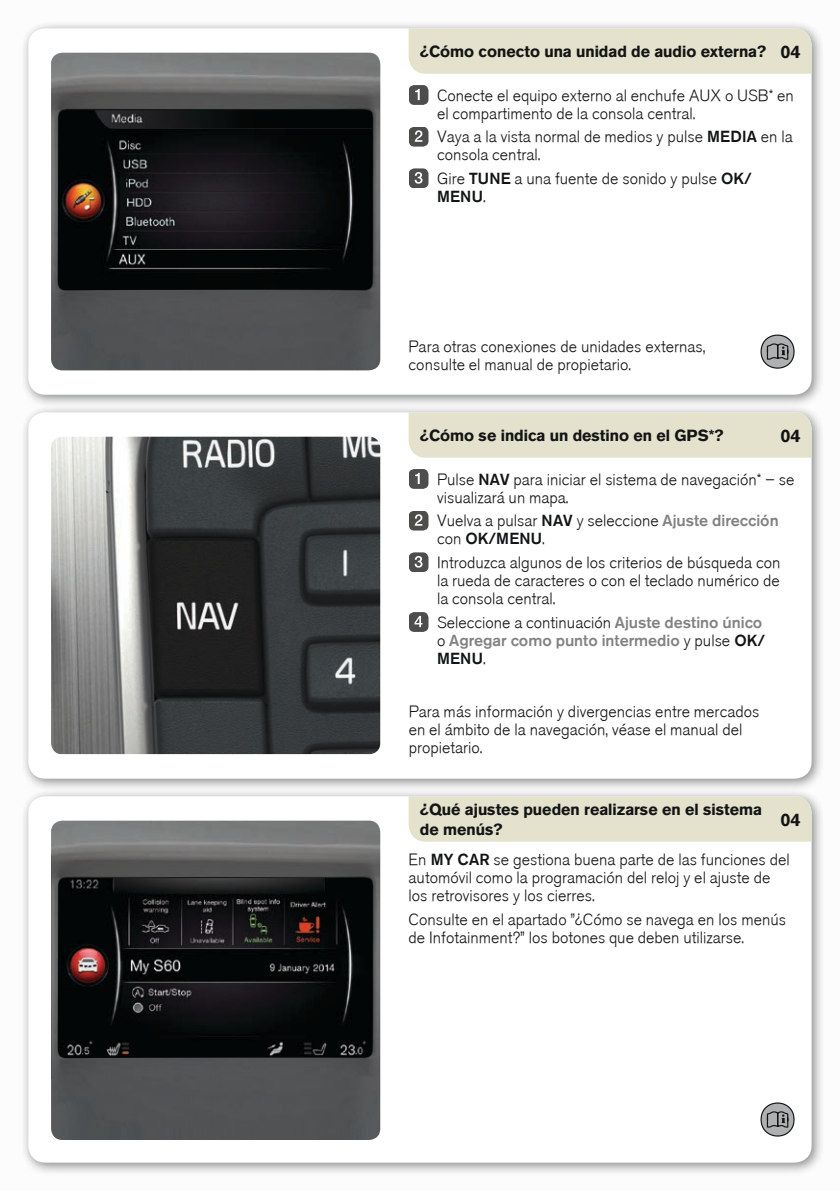
<style>
.page{position:relative;width:840px;height:1191px;background:#fff}
.page>*{position:absolute;margin:0;border:0;box-sizing:border-box;transform-origin:0 0}
.t1{font:700 18px "Volvo Sans";color:#121515}
.t2{font:300 16px/18px "Volvo Sans";color:#121515}
.t3{font:700 16px/19.2px "Volvo Sans";color:#121515}
.t4{font:300 16px/18px "Volvo Sans";color:#818282}
.s1{font-size:18px}
.s2{font-style:inherit}
.s3{color:#818282}
.s4{color:#121515}
</style>
<div class="page">
<div style="left:0;top:0;width:839px;height:1191px;background:#f6f6f6"></div>
<div style="left:20px;top:20px;width:804px;height:388px;background:#121515;opacity:.5"></div>
<div style="left:28px;top:28px;width:783px;height:367px;background:#fff;border-radius:17px"></div>
<div style="left:20px;top:404px;width:804px;height:388px;background:#121515;opacity:.5"></div>
<div style="left:28px;top:412px;width:783px;height:366px;background:#fff;border-radius:17px"></div>
<div style="left:20px;top:788px;width:804px;height:388px;background:#121515;opacity:.5"></div>
<div style="left:28px;top:796px;width:783px;height:366px;background:#fff;border-radius:17px"></div>
<div style="left:408px;top:28px;width:403px;height:46px;background:#e4e1cc"></div>
<img style="left:51px;top:53px;width:329px;height:317px">
<hr style="left:66px;top:109px;width:296px;height:1px;background:#121515">
<div style="left:408px;top:412px;width:403px;height:46px;background:#e4e1cc"></div>
<img style="left:51px;top:437px;width:329px;height:317px">
<img style="left:51px;top:820px;width:329px;height:320px">
<svg style="left:66px;top:877px;width:296px;height:1px"></svg>
<div style="left:408px;top:796px;width:403px;height:45px;background:#e4e1cc"></div>
<svg style="left:409px;top:85px;width:19px;height:20px"></svg>
<svg style="left:409px;top:127px;width:19px;height:20px"></svg>
<svg style="left:409px;top:168px;width:19px;height:20px"></svg>
<svg style="left:760px;top:334px;width:34px;height:35px"></svg>
<svg style="left:409px;top:469px;width:19px;height:20px"></svg>
<svg style="left:409px;top:511px;width:19px;height:19px"></svg>
<svg style="left:409px;top:552px;width:19px;height:20px"></svg>
<svg style="left:409px;top:612px;width:19px;height:20px"></svg>
<svg style="left:760px;top:1102px;width:34px;height:34px"></svg>
<p class="t3" style="left:420px;top:41px;width:382px">¿Cómo conecto una unidad de audio externa? <span class="s1">04</span></p>
<p class="t2" style="left:437px;top:86px;width:358px">Conecte el equipo externo al enchufe AUX o USB* en el compartimento de la consola central.</p>
<p class="t2" style="left:437px;top:128px;width:357px">Vaya a la vista normal de medios y pulse <span class="s2">MEDIA</span> en la consola central.</p>
<p class="t2" style="left:437px;top:170px;width:316px">Gire <span class="s2">TUNE</span> a una fuente de sonido y pulse <span class="s2">OK/<br>MENU</span>.</p>
<p class="t2" style="left:408px;top:338px;width:298px">Para otras conexiones de unidades externas, consulte el manual de propietario.</p>
<p class="t3" style="left:420px;top:425px;width:305px">¿Cómo se indica un destino en el GPS*?</p>
<p class="t2" style="left:437px;top:470px;width:359px">Pulse <span class="s2">NAV</span> para iniciar el sistema de navegación* – se visualizará un mapa.</p>
<p class="t2" style="left:437px;top:512px;width:343px">Vuelva a pulsar <span class="s2">NAV</span> y seleccione <span class="s3">Ajuste dirección </span>con <span class="s2">OK/MENU</span>.</p>
<p class="t2" style="left:437px;top:554px;width:344px;text-align:justify">Introduzca algunos de los criterios de búsqueda con la rueda de caracteres o con el teclado numérico de la consola central.</p>
<p class="t4" style="left:437px;top:613px;width:329px"><span class="s4">Seleccione a continuación</span> Ajuste destino único <span class="s4">o</span> Agregar como punto intermedio <span class="s4">y pulse</span> <span class="s4">OK/<br>MENU</span><span class="s4">.</span></p>
<p class="t1" style="left:780px;top:423px;width:22px">04</p>
<p class="t2" style="left:408px;top:702px;width:352px">Para más información y divergencias entre mercados en el ámbito de la navegación, véase el manual del propietario.</p>
<p class="t3" style="left:420px;top:799px;width:343px">¿Qué ajustes pueden realizarse en el sistema de menús?</p>
<p class="t2" style="left:408px;top:851px;width:382px">En <span class="s2">MY CAR</span> se gestiona buena parte de las funciones del automóvil como la programación del reloj y el ajuste de los retrovisores y los cierres.</p>
<p class="t2" style="left:408px;top:910px;width:379px">Consulte en el apartado ”¿Cómo se navega en los menús de Infotainment?” los botones que deben utilizarse.</p>
<p class="t1" style="left:780px;top:806px;width:22px">04</p>
</div>
